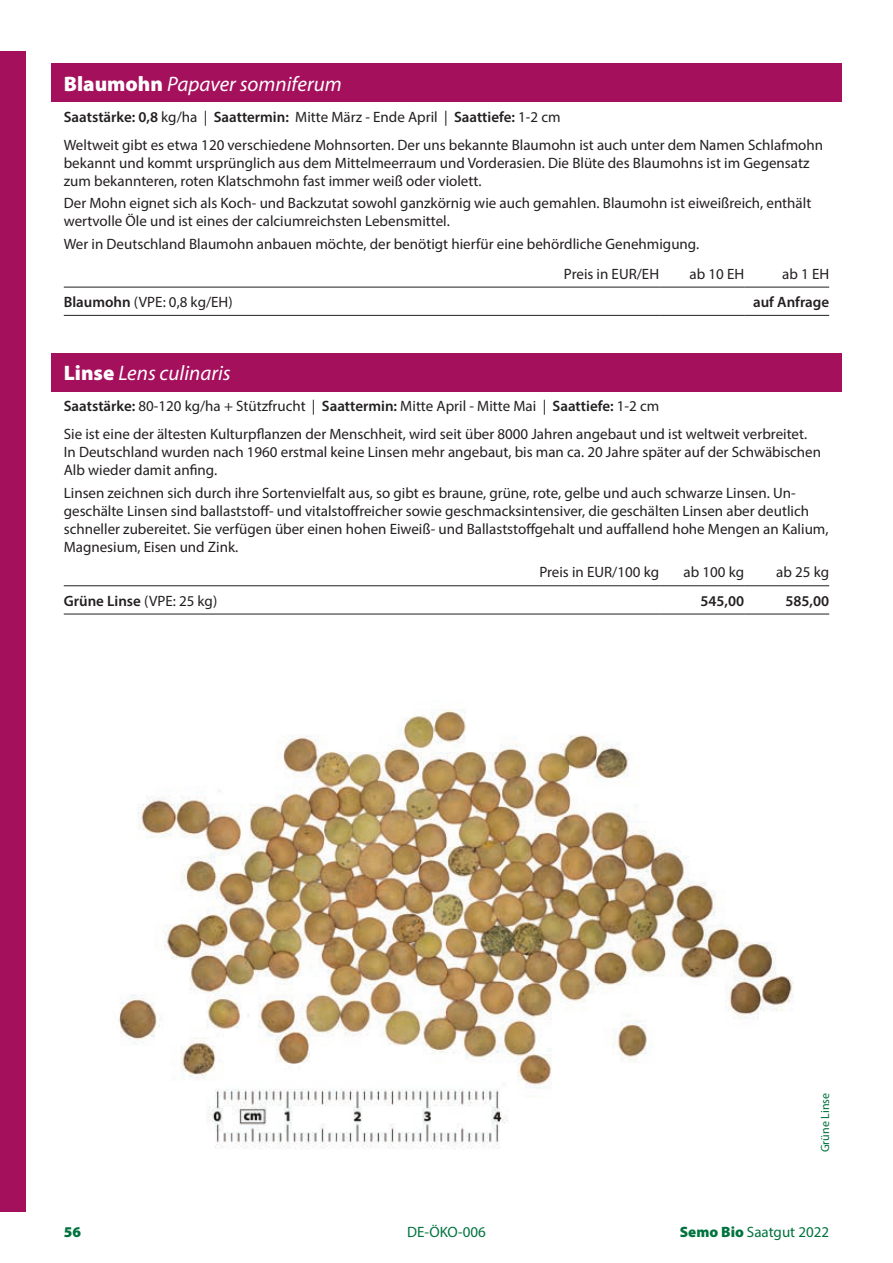
<style>
.page{position:relative;width:893px;height:1263px;background:#fff}
.page>*{position:absolute;margin:0;border:0;box-sizing:border-box;transform-origin:0 0}
.t1{font:italic 21px "Myriad Pro";color:#fff}
.t2{font:15px/18px "Myriad Pro";color:#231f20}
.t3{font:600 15px "Myriad Pro";color:#231f20}
.t4{font:15px "Myriad Pro";color:#00723e}
.t5{font:900 15px "Myriad Pro";color:#00723e}
.t6{font:12px "Myriad Pro";color:#00723e}
.s1{font-weight:900;font-style:normal}
.s2{font-weight:600}
.s3{font-weight:400}
.s4{font-weight:900}
</style>
<div class="page">
<div style="left:0;top:51px;width:26px;height:1161px;background:#a5105d"></div>
<div style="left:51px;top:353px;width:791px;height:38px;background:#a5105d"></div>
<hr style="left:64px;top:585px;width:595px;height:1px;background:#231f20">
<hr style="left:659px;top:585px;width:85px;height:1px;background:#231f20">
<hr style="left:744px;top:585px;width:85px;height:1px;background:#231f20">
<hr style="left:64px;top:614px;width:595px;height:1px;background:#231f20">
<hr style="left:659px;top:614px;width:85px;height:1px;background:#231f20">
<hr style="left:744px;top:614px;width:85px;height:1px;background:#231f20">
<div style="left:51px;top:64px;width:791px;height:38px;background:#a5105d"></div>
<hr style="left:64px;top:287px;width:595px;height:1px;background:#231f20">
<hr style="left:659px;top:287px;width:85px;height:1px;background:#231f20">
<hr style="left:744px;top:287px;width:85px;height:1px;background:#231f20">
<hr style="left:64px;top:315px;width:595px;height:1px;background:#231f20">
<hr style="left:659px;top:315px;width:85px;height:1px;background:#231f20">
<hr style="left:744px;top:315px;width:85px;height:1px;background:#231f20">
<img style="left:118px;top:709px;width:675px;height:440px">
<h1 class="t1" style="left:64px;top:71px;width:279px"><span class="s1">Blaumohn</span> Papaver somniferum</h1>
<p class="t2" style="left:64px;top:102px;width:761px;line-height:28.2px"><span class="s2">Saatstärke: 0,8</span> kg/ha | <span class="s2">Saattermin:</span> Mitte März - Ende April | <span class="s2">Saattiefe:</span> 1-2 cm<br>Weltweit gibt es etwa 120 verschiedene Mohnsorten. Der uns bekannte Blaumohn ist auch unter dem Namen Schlafmohn</p>
<p class="t2" style="left:64px;top:154px;width:747px">bekannt und kommt ursprünglich aus dem Mittelmeerraum und Vorderasien. Die Blüte des Blaumohns ist im Gegensatz zum bekannteren, roten Klatschmohn fast immer weiß oder violett.</p>
<p class="t2" style="left:64px;top:194px;width:749px">Der Mohn eignet sich als Koch- und Backzutat sowohl ganzkörnig wie auch gemahlen. Blaumohn ist eiweißreich, enthält wertvolle Öle und ist eines der calciumreichsten Lebensmittel.</p>
<p class="t2" style="left:564px;top:228px;width:137px;line-height:30px;text-indent:-500px">Wer in Deutschland Blaumohn anbauen möchte, der benötigt hierfür eine behördliche Genehmigung.<br>Preis in EUR/EH</p>
<p class="t2" style="left:689px;top:264px;width:56px">ab 10 EH</p>
<p class="t2" style="left:782px;top:264px;width:48px">ab 1 EH</p>
<p class="t2" style="left:64px;top:293px;width:170px"><span class="s2">Blaumohn</span> (VPE: 0,8 kg/EH)</p>
<p class="t3" style="left:753px;top:292px;width:78px">auf Anfrage</p>
<h1 class="t1" style="left:64px;top:360px;width:168px"><span class="s1">Linse</span> Lens culinaris</h1>
<p class="t2" style="left:64px;top:392px;width:745px;line-height:28.2px"><span class="s2">Saatstärke:</span> 80-120 kg/ha + Stützfrucht | <span class="s2">Saattermin:</span> Mitte April - Mitte Mai | <span class="s2">Saattiefe:</span> 1-2 cm<br>Sie ist eine der ältesten Kulturpflanzen der Menschheit, wird seit über 8000 Jahren angebaut und ist weltweit verbreitet.</p>
<p class="t2" style="left:64px;top:443px;width:759px">In Deutschland wurden nach 1960 erstmal keine Linsen mehr angebaut, bis man ca. 20 Jahre später auf der Schwäbischen<br>Alb wieder damit anfing.</p>
<p class="t2" style="left:64px;top:483px;width:766px">Linsen zeichnen sich durch ihre Sortenvielfalt aus, so gibt es braune, grüne, rote, gelbe und auch schwarze Linsen. Un&shy;geschälte Linsen sind ballaststoff- und vitalstoffreicher sowie geschmacksintensiver, die geschälten Linsen aber deutlich schneller zubereitet. Sie verfügen über einen hohen Eiweiß- und Ballaststoffgehalt und auffallend hohe Mengen an Kalium, Magnesium, Eisen und Zink.</p>
<p class="t2" style="left:539px;top:563px;width:121px">Preis in EUR/100 kg</p>
<p class="t2" style="left:683px;top:563px;width:62px">ab 100 kg</p>
<p class="t2" style="left:776px;top:563px;width:54px">ab 25 kg</p>
<p class="t3" style="left:64px;top:591px;width:155px">Grüne Linse <span class="s3">(VPE: 25 kg)</span></p>
<p class="t3" style="left:700px;top:591px;width:45px">545,00</p>
<p class="t3" style="left:785px;top:591px;width:45px">585,00</p>
<p class="t6" style="left:818px;top:1152px;width:61px;rotate:-90deg">Grüne Linse</p>
<p class="t5" style="left:64px;top:1222px;width:19px">56</p>
<p class="t4" style="left:407px;top:1223px;width:80px">DE-ÖKO-006</p>
<p class="t4" style="left:680px;top:1223px;width:151px"><span class="s4">Semo Bio</span> Saatgut 2022</p>
</div>
